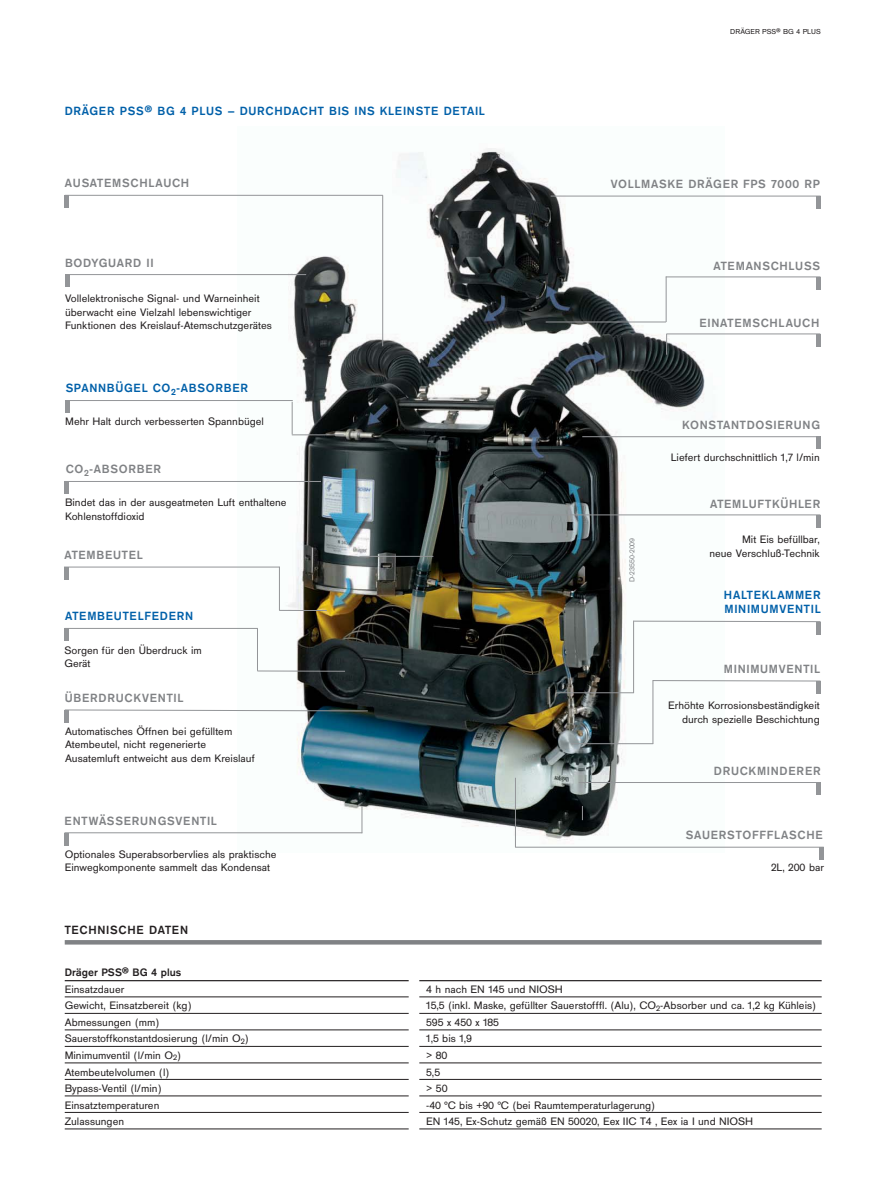
<style>
.page{position:relative;width:893px;height:1191px;background:#fff}
.page>*{position:absolute;margin:0;border:0;box-sizing:border-box;transform-origin:0 0}
.t1{font:700 12.3px "Draeger San";letter-spacing:.055em;color:#808285}
.t2{font:700 12.3px/13.5px "Draeger San";letter-spacing:.055em;color:#0060a9}
.t3{font:700 12.3px "Draeger San";letter-spacing:.055em;color:#231f20}
.t4{font:11.25px/13.5px "Draeger San";color:#231f20}
.t5{font:700 11.25px "Draeger San Tab";color:#231f20}
.t6{font:7.5px "Draeger San Tab";color:#231f20}
.t7{font:7.5px "Draeger San";color:#808285}
</style>
<div class="page">
<img style="left:237px;top:148px;width:488px;height:700px">
<hr style="left:666px;top:276px;width:154px;height:1px;background:#939598">
<hr style="left:546px;top:321px;width:120px;height:1px;background:#939598">
<hr style="left:816px;top:277px;width:4px;height:13px;background:#939598">
<hr style="left:65px;top:940px;width:757px;height:4px;background:#808285">
<hr style="left:65px;top:980px;width:757px;height:1px;background:#231f20">
<hr style="left:65px;top:996px;width:757px;height:1px;background:#231f20">
<hr style="left:65px;top:1013px;width:757px;height:1px;background:#231f20">
<hr style="left:65px;top:1029px;width:757px;height:1px;background:#231f20">
<hr style="left:65px;top:1046px;width:757px;height:1px;background:#231f20">
<hr style="left:65px;top:1062px;width:757px;height:1px;background:#231f20">
<hr style="left:65px;top:1079px;width:757px;height:1px;background:#231f20">
<hr style="left:65px;top:1095px;width:757px;height:1px;background:#231f20">
<hr style="left:65px;top:1112px;width:757px;height:1px;background:#231f20">
<hr style="left:65px;top:1128px;width:757px;height:1px;background:#231f20">
<div style="left:409px;top:972px;width:10px;height:160px;background:#fff"></div>
<hr style="left:65px;top:274px;width:4px;height:13px;background:#939598">
<hr style="left:65px;top:274px;width:241px;height:1px;background:#939598">
<hr style="left:65px;top:195px;width:4px;height:13px;background:#939598">
<hr style="left:65px;top:195px;width:318px;height:1px;background:#939598">
<hr style="left:64px;top:567px;width:4px;height:13px;background:#939598">
<hr style="left:64px;top:566px;width:215px;height:1px;background:#939598">
<hr style="left:65px;top:710px;width:4px;height:13px;background:#939598">
<svg style="left:64px;top:709px;width:305px;height:3px"></svg>
<hr style="left:65px;top:832px;width:4px;height:13px;background:#939598">
<hr style="left:65px;top:832px;width:297px;height:1px;background:#939598">
<hr style="left:551px;top:196px;width:270px;height:1px;background:#939598">
<hr style="left:816px;top:196px;width:4px;height:13px;background:#939598">
<hr style="left:666px;top:333px;width:154px;height:1px;background:#939598">
<hr style="left:816px;top:334px;width:4px;height:12px;background:#939598">
<hr style="left:582px;top:436px;width:237px;height:1px;background:#939598">
<hr style="left:816px;top:436px;width:4px;height:13px;background:#939598">
<hr style="left:518px;top:514px;width:302px;height:1px;background:#939598">
<hr style="left:816px;top:515px;width:4px;height:12px;background:#939598">
<svg style="left:652px;top:679px;width:169px;height:3px"></svg>
<hr style="left:816px;top:681px;width:4px;height:13px;background:#939598">
<svg style="left:634px;top:620px;width:187px;height:2px"></svg>
<div style="left:816px;top:622px;width:5px;height:12px;background:#939598"></div>
<hr style="left:515px;top:846px;width:309px;height:1px;background:#939598">
<div style="left:819px;top:846px;width:5px;height:13px;background:#939598"></div>
<hr style="left:579px;top:782px;width:242px;height:1px;background:#939598">
<div style="left:816px;top:782px;width:5px;height:13px;background:#939598"></div>
<hr style="left:65px;top:400px;width:4px;height:13px;background:#939598">
<hr style="left:65px;top:400px;width:228px;height:1px;background:#939598">
<hr style="left:65px;top:628px;width:4px;height:13px;background:#939598">
<hr style="left:65px;top:628px;width:193px;height:1px;background:#939598">
<hr style="left:382px;top:195px;width:1px;height:151px;background:#939598">
<hr style="left:65px;top:481px;width:4px;height:13px;background:#939598">
<hr style="left:65px;top:481px;width:256px;height:1px;background:#939598">
<hr style="left:292px;top:402px;width:1px;height:32px;background:#939598">
<hr style="left:292px;top:434px;width:52px;height:1px;background:#939598">
<svg style="left:361px;top:806px;width:1px;height:27px"></svg>
<hr style="left:666px;top:276px;width:1px;height:46px;background:#939598">
<svg style="left:666px;top:334px;width:1px;height:21px"></svg>
<hr style="left:556px;top:692px;width:78px;height:1px;background:#939598">
<hr style="left:633px;top:620px;width:1px;height:73px;background:#939598">
<hr style="left:571px;top:743px;width:82px;height:1px;background:#939598">
<hr style="left:652px;top:680px;width:1px;height:64px;background:#939598">
<svg style="left:582px;top:806px;width:1px;height:14px"></svg>
<hr style="left:359px;top:556px;width:74px;height:1px;background:#939598">
<hr style="left:279px;top:566px;width:1px;height:44px;background:#939598">
<hr style="left:257px;top:628px;width:1px;height:43px;background:#939598">
<hr style="left:257px;top:670px;width:88px;height:1px;background:#939598">
<hr style="left:279px;top:610px;width:48px;height:1px;background:#939598">
<hr style="left:515px;top:777px;width:1px;height:70px;background:#939598">
<p class="t2" style="left:65px;top:105px;width:422px">DRÄGER PSS® BG 4 PLUS – DURCHDACHT BIS INS KLEINSTE DETAIL</p>
<p class="t1" style="left:65px;top:178px;width:126px">AUSATEMSCHLAUCH</p>
<p class="t1" style="left:65px;top:258px;width:90px">BODYGUARD II</p>
<p class="t4" style="left:65px;top:293px;width:209px">Vollelektronische Signal- und Warneinheit überwacht eine Vielzahl lebenswichtiger<br>Funktionen des Kreislauf-Atemschutzgerätes</p>
<p class="t2" style="left:66px;top:382px;width:184px">SPANNBÜGEL CO<sub>2</sub>-ABSORBER</p>
<p class="t4" style="left:65px;top:416px;width:200px">Mehr Halt durch verbesserten Spannbügel</p>
<p class="t1" style="left:66px;top:464px;width:97px">CO<sub>2</sub>-ABSORBER</p>
<p class="t4" style="left:65px;top:497px;width:223px">Bindet das in der ausgeatmeten Luft enthaltene<br>Kohlenstoffdioxid</p>
<p class="t1" style="left:64px;top:550px;width:80px">ATEMBEUTEL</p>
<p class="t2" style="left:65px;top:610px;width:130px">ATEMBEUTELFEDERN</p>
<p class="t4" style="left:64px;top:644px;width:139px">Sorgen für den Überdruck im<br>Gerät</p>
<p class="t1" style="left:65px;top:693px;width:120px">ÜBERDRUCKVENTIL</p>
<p class="t4" style="left:65px;top:725px;width:191px">Automatisches Öffnen bei gefülltem<br>Atembeutel, nicht regenerierte<br>Ausatemluft entweicht aus dem Kreislauf</p>
<p class="t1" style="left:65px;top:816px;width:154px">ENTWÄSSERUNGSVENTIL</p>
<p class="t4" style="left:65px;top:848px;width:213px">Optionales Superabsorbervlies als praktische<br>Einwegkomponente sammelt das Kondensat</p>
<p class="t6" style="left:730px;top:27px;width:92px">DRÄGER PSS® BG 4 PLUS</p>
<p class="t1" style="left:611px;top:180px;width:211px">VOLLMASKE DRÄGER FPS 7000 RP</p>
<p class="t1" style="left:713px;top:261px;width:108px">ATEMANSCHLUSS</p>
<p class="t1" style="left:699px;top:318px;width:122px">EINATEMSCHLAUCH</p>
<p class="t7" style="left:629px;top:582px;width:46px;rotate:-90deg">D-23550-2009</p>
<p class="t1" style="left:682px;top:420px;width:140px">KONSTANTDOSIERUNG</p>
<p class="t4" style="left:671px;top:451px;width:150px">Liefert durchschnittlich 1,7 l/min</p>
<p class="t1" style="left:710px;top:498px;width:112px">ATEMLUFTKÜHLER</p>
<p class="t4" style="left:709px;top:533px;width:112px;text-align:right">Mit Eis befüllbar,<br>neue Verschluß-Technik</p>
<p class="t2" style="left:724px;top:589px;width:98px">HALTEKLAMMER<br>MINIMUMVENTIL</p>
<p class="t1" style="left:724px;top:664px;width:98px">MINIMUMVENTIL</p>
<p class="t4" style="left:668px;top:700px;width:153px;text-align:right">Erhöhte Korrosionsbeständigkeit durch spezielle Beschichtung</p>
<p class="t1" style="left:714px;top:766px;width:108px">DRUCKMINDERER</p>
<p class="t1" style="left:686px;top:830px;width:139px">SAUERSTOFFFLASCHE</p>
<p class="t4" style="left:771px;top:861px;width:54px">2L, 200 bar</p>
<p class="t3" style="left:65px;top:924px;width:125px">TECHNISCHE DATEN</p>
<p class="t5" style="left:65px;top:966px;width:118px">Dräger PSS® BG 4 plus</p>
<p class="t4" style="left:65px;top:983px;width:61px">Einsatzdauer</p>
<p class="t4" style="left:426px;top:983px;width:138px">4 h nach EN 145 und NIOSH</p>
<p class="t4" style="left:65px;top:1000px;width:129px">Gewicht, Einsatzbereit (kg)</p>
<p class="t4" style="left:426px;top:1000px;width:392px">15,5 (inkl. Maske, gefüllter Sauerstofffl. (Alu), CO<sub>2</sub>-Absorber und ca. 1,2 kg Kühleis)</p>
<p class="t4" style="left:65px;top:1016px;width:96px">Abmessungen (mm)</p>
<p class="t4" style="left:426px;top:1016px;width:74px">595 x 450 x 185</p>
<p class="t4" style="left:65px;top:1033px;width:186px">Sauerstoffkonstantdosierung (l/min O<sub>2</sub>)</p>
<p class="t4" style="left:426px;top:1033px;width:47px">1,5 bis 1,9</p>
<p class="t4" style="left:65px;top:1049px;width:118px">Minimumventil (l/min O<sub>2</sub>)</p>
<p class="t4" style="left:426px;top:1049px;width:23px">&gt; 80</p>
<p class="t4" style="left:65px;top:1066px;width:106px">Atembeutelvolumen (l)</p>
<p class="t4" style="left:426px;top:1066px;width:15px">5,5</p>
<p class="t4" style="left:65px;top:1082px;width:98px">Bypass-Ventil (l/min)</p>
<p class="t4" style="left:426px;top:1082px;width:23px">&gt; 50</p>
<p class="t4" style="left:65px;top:1099px;width:96px">Einsatztemperaturen</p>
<p class="t4" style="left:426px;top:1099px;width:231px">-40 °C bis +90 °C (bei Raumtemperaturlagerung)</p>
<p class="t4" style="left:65px;top:1115px;width:61px">Zulassungen</p>
<p class="t4" style="left:426px;top:1115px;width:329px">EN 145, Ex-Schutz gemäß EN 50020, Eex IIC T4 , Eex ia I und NIOSH</p>
</div>
